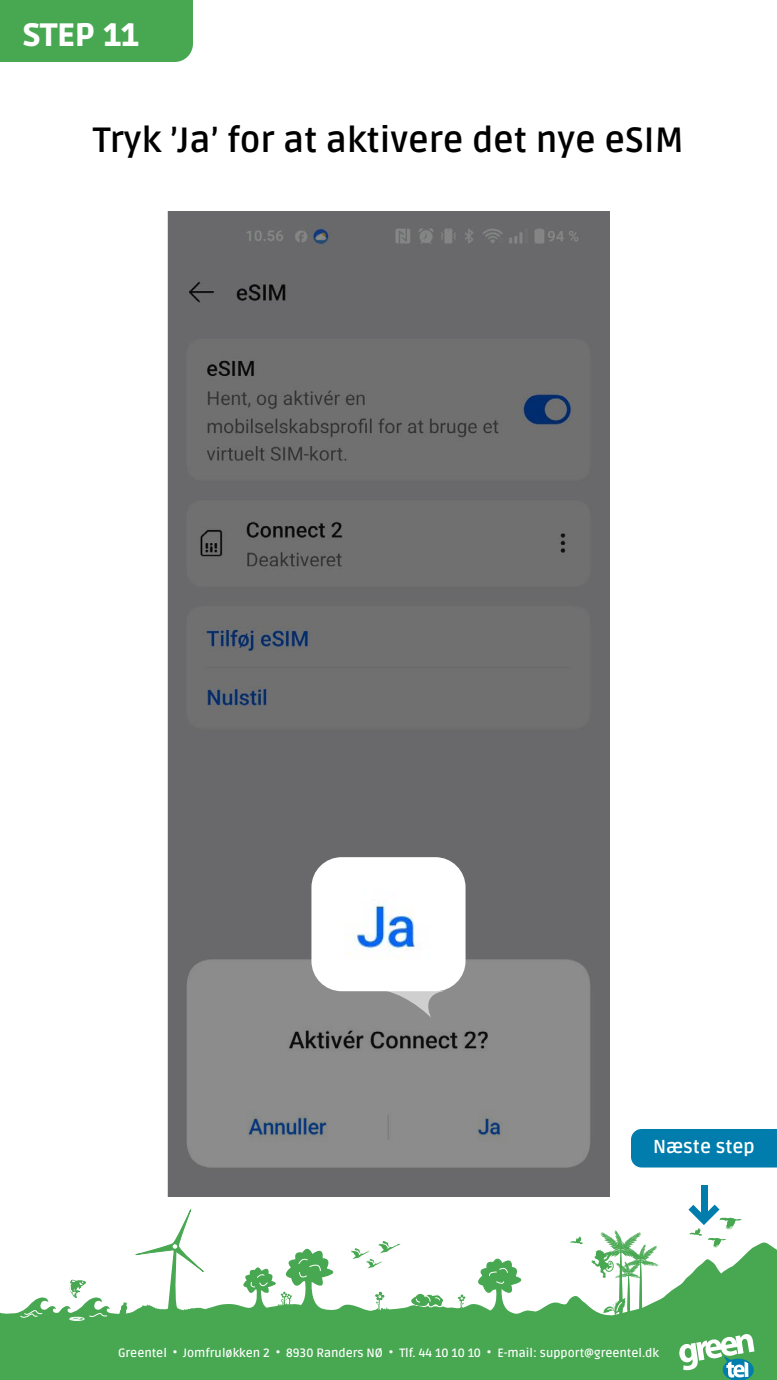
<style>
.page{position:relative;width:777px;height:1380px;background:#fff}
.page>*{position:absolute;margin:0;border:0;box-sizing:border-box;transform-origin:0 0}
.t1{font:35px "Ruda";color:#000}
.t2{font:32.19px "Ruda";color:#fff}
.t3{font:18.75px "Ruda";color:#fff}
.t4{font:12.06px "Ruda";color:#fff}
</style>
<div class="page">
<svg style="left:0;top:1242px;width:776px;height:74px"></svg>
<div style="left:0;top:1316px;width:776px;height:64px;background:#47a851"></div>
<svg style="left:457px;top:1294px;width:8px;height:15px"></svg>
<svg style="left:373px;top:1290px;width:11px;height:20px"></svg>
<svg style="left:472px;top:1254px;width:58px;height:44px"></svg>
<svg style="left:415px;top:1292px;width:30px;height:18px"></svg>
<svg style="left:350px;top:1241px;width:50px;height:28px"></svg>
<svg style="left:570px;top:1241px;width:12px;height:3px"></svg>
<svg style="left:576px;top:1236px;width:6px;height:5px"></svg>
<svg style="left:277px;top:1291px;width:15px;height:15px"></svg>
<svg style="left:249px;top:1273px;width:19px;height:16px"></svg>
<svg style="left:298px;top:1257px;width:23px;height:23px"></svg>
<svg style="left:141px;top:1304px;width:26px;height:8px"></svg>
<svg style="left:173px;top:1308px;width:21px;height:7px"></svg>
<svg style="left:591px;top:1230px;width:67px;height:85px"></svg>
<div style="left:70px;top:1317px;width:14px;height:4px;border:1px solid #fff;border-radius:50%"></div>
<svg style="left:70px;top:1280px;width:16px;height:18px"></svg>
<svg style="left:89px;top:1312px;width:18px;height:5px"></svg>
<svg style="left:20px;top:1308px;width:22px;height:11px"></svg>
<svg style="left:119px;top:1302px;width:8px;height:15px"></svg>
<svg style="left:134px;top:1210px;width:70px;height:62px"></svg>
<svg style="left:678px;top:1334px;width:76px;height:46px"></svg>
<div style="left:0;top:0;width:193px;height:62px;background:#47a851"></div>
<div style="left:631px;top:1129px;width:145px;height:39px;background:#007dad"></div>
<div style="left:700px;top:1185px;width:7px;height:32px;background:#007dad"></div>
<svg style="left:681px;top:1197px;width:60px;height:51px"></svg>
<img style="left:167px;top:211px;width:442px;height:986px">
<img style="left:311px;top:857px;width:154px;height:134px">
<svg style="left:385px;top:991px;width:61px;height:27px"></svg>
<h2 class="t2" style="left:22px;top:12px;width:118px">STEP 11</h2>
<h1 class="t1" style="left:93px;top:115px;width:591px">Tryk ’Ja’ for at aktivere det nye eSIM</h1>
<h3 class="t3" style="left:652px;top:1134px;width:103px">Næste step</h3>
<p class="t4" style="left:118px;top:1345px;width:542px">Greentel • Jomfruløkken 2 • 8930 Randers NØ • Tlf. 44 10 10 10 • E-mail: support@greentel.dk</p>
</div>
